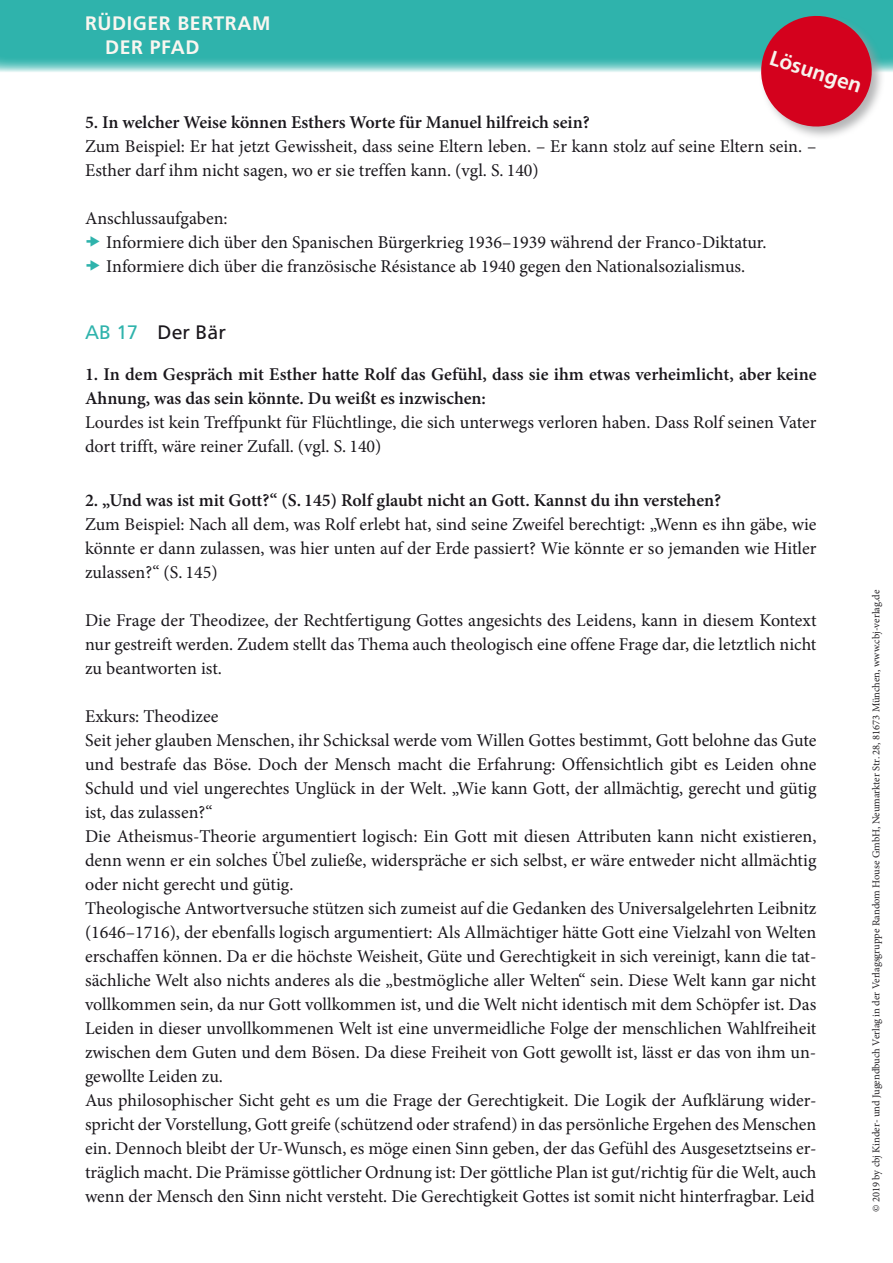
<style>
.page{position:relative;width:893px;height:1263px;background:#fff}
.page>*{position:absolute;margin:0;border:0;box-sizing:border-box;transform-origin:0 0}
.t1{font:700 21px "Frutiger LT Pro";color:#f7f4ed}
.t2{font:700 19.5px/24px "Frutiger LT Pro";letter-spacing:.03em;color:#f9f6f0}
.t3{font:19.5px "Frutiger LT Pro";color:#1a171c}
.t4{font:18px/24px "Minion Pro";color:#1a171c}
.t5{font:600 18px/24px "Minion Pro";color:#1a171c}
.t6{font:10.5px "Minion Pro";color:#232124}
.s1{color:#2fb3ac}
</style>
<div class="page">
<svg style="left:0;top:0;width:893px;height:72px;background:#3cb7b1"></svg>
<div style="left:759px;top:14px;width:127px;height:127px;background:#9d9ea0;opacity:.75"></div>
<svg style="left:754px;top:9px;width:124px;height:124px;background:#ba4e5e"></svg>
<p class="t2" style="left:105px;top:12px;width:167px;text-indent:-20px">RÜDIGER BERTRAM<br>DER PFAD</p>
<p class="t1" style="left:774px;top:45px;width:97px;rotate:18deg">Lösungen</p>
<p class="t5" style="left:85px;top:110px;width:506px">5. In welcher Weise können Esthers Worte für Manuel hilfreich sein?</p>
<p class="t4" style="left:85px;top:134px;width:733px">Zum Beispiel: Er hat jetzt Gewissheit, dass seine Eltern leben. – Er kann stolz auf seine Eltern sein. –<br>Esther darf ihm nicht sagen, wo er sie treffen kann. (vgl. S. 140)</p>
<p class="t4" style="left:106px;top:206px;width:662px;text-indent:-21px">Anschlussaufgaben:<br>Informiere dich über den Spanischen Bürgerkrieg 1936–1939 während der Franco-Diktatur.<br>Informiere dich über die französische Résistance ab 1940 gegen den Nationalsozialismus.</p>
<p class="t3" style="left:85px;top:321px;width:142px"><span class="s1">AB 17</span> Der Bär</p>
<p class="t5" style="left:85px;top:363px;width:733px">1. In dem Gespräch mit Esther hatte Rolf das Gefühl, dass sie ihm etwas verheimlicht, aber keine<br>Ahnung, was das sein könnte. Du weißt es inzwischen:</p>
<p class="t4" style="left:85px;top:411px;width:733px">Lourdes ist kein Treffpunkt für Flüchtlinge, die sich unterwegs verloren haben. Dass Rolf seinen Vater dort trifft, wäre reiner Zufall. (vgl. S. 140)</p>
<p class="t5" style="left:85px;top:488px;width:638px">2. „Und was ist mit Gott?“ (S. 145) Rolf glaubt nicht an Gott. Kannst du ihn verstehen?</p>
<p class="t4" style="left:85px;top:512px;width:733px;text-align:justify">Zum Beispiel: Nach all dem, was Rolf erlebt hat, sind seine Zweifel berechtigt: „Wenn es ihn gäbe, wie könnte er dann zulassen, was hier unten auf der Erde passiert? Wie könnte er so jemanden wie Hitler zulassen?“ (S. 145)</p>
<p class="t4" style="left:85px;top:608px;width:733px;text-align:justify">Die Frage der Theodizee, der Rechtfertigung Gottes angesichts des Leidens, kann in diesem Kontext nur gestreift werden. Zudem stellt das Thema auch theologisch eine offene Frage dar, die letztlich nicht zu beantworten ist.</p>
<p class="t4" style="left:85px;top:704px;width:733px">Exkurs: Theodizee<br>Seit jeher glauben Menschen, ihr Schicksal werde vom Willen Gottes bestimmt, Gott belohne das Gute und bestrafe das Böse. Doch der Mensch macht die Erfahrung: Offensichtlich gibt es Leiden ohne Schuld und viel ungerechtes Unglück in der Welt. „Wie kann Gott, der allmächtig, gerecht und gütig ist, das zulassen?“<br>Die Atheismus-Theorie argumentiert logisch: Ein Gott mit diesen Attributen kann nicht existieren, denn wenn er ein solches Übel zuließe, widerspräche er sich selbst, er wäre entweder nicht allmächtig oder nicht gerecht und gütig.<br>Theologische Antwortversuche stützen sich zumeist auf die Gedanken des Universalgelehrten Leibnitz (1646–1716), der ebenfalls logisch argumentiert: Als Allmächtiger hätte Gott eine Vielzahl von Welten erschaffen können. Da er die höchste Weisheit, Güte und Gerechtigkeit in sich vereinigt, kann die tat&shy;sächliche Welt also nichts anderes als die „bestmögliche aller Welten“ sein. Diese Welt kann gar nicht vollkommen sein, da nur Gott vollkommen ist, und die Welt nicht identisch mit dem Schöpfer ist. Das Leiden in dieser unvollkommenen Welt ist eine unvermeidliche Folge der menschlichen Wahlfreiheit zwischen dem Guten und dem Bösen. Da diese Freiheit von Gott gewollt ist, lässt er das von ihm un&shy;gewollte Leiden zu.<br>Aus philosophischer Sicht geht es um die Frage der Gerechtigkeit. Die Logik der Aufklärung wider&shy;spricht der Vorstellung, Gott greife (schützend oder strafend) in das persönliche Ergehen des Menschen ein. Dennoch bleibt der Ur-Wunsch, es möge einen Sinn geben, der das Gefühl des Ausgesetztseins er&shy;träglich macht. Die Prämisse göttlicher Ordnung ist: Der göttliche Plan ist gut/richtig für die Welt, auch wenn der Mensch den Sinn nicht versteht. Die Gerechtigkeit Gottes ist somit nicht hinterfragbar. Leid</p>
<p class="t6" style="left:869px;top:1212px;width:624px;rotate:-90deg">© 2019 by cbj Kinder- und Jugendbuch Verlag in der Verlagsgruppe Random House GmbH, Neumarkter Str. 28, 81673 München, www.cbj-verlag.de</p>
</div>
